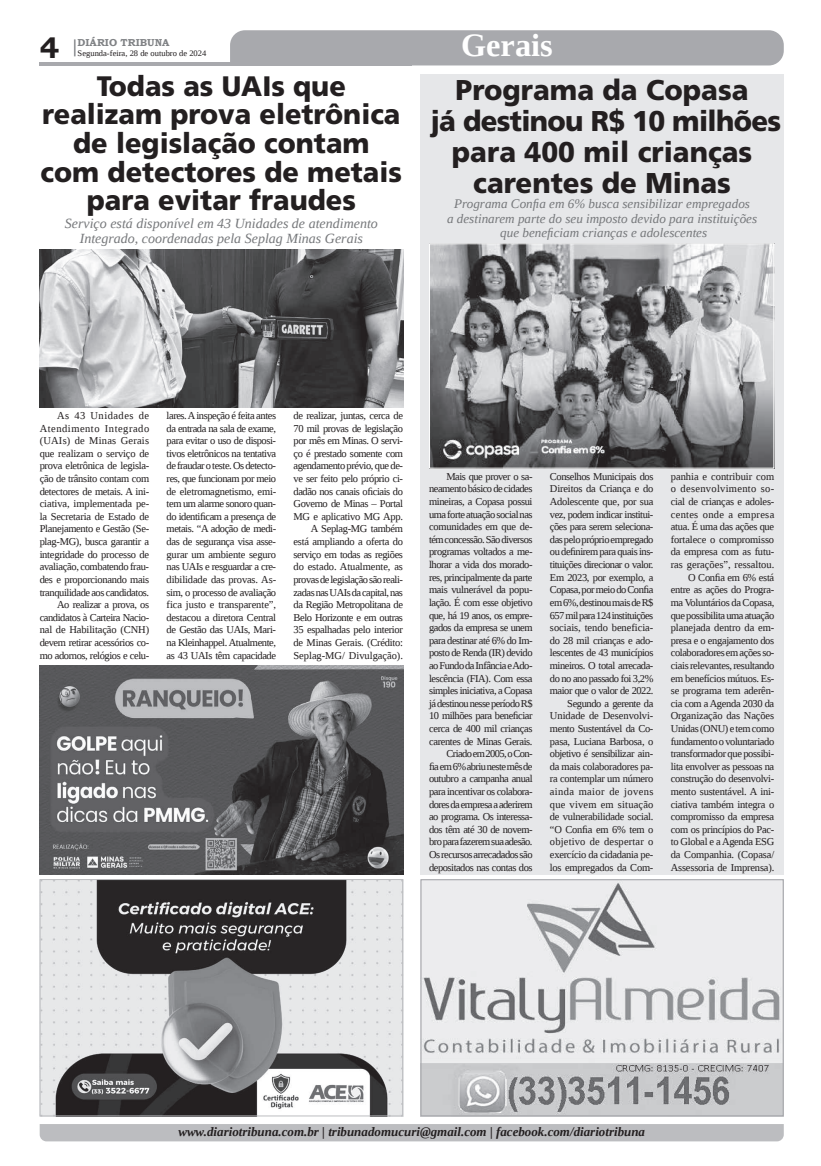
<style>
.page{position:relative;width:821px;height:1166px;background:#fff}
.page>*{position:absolute;margin:0;border:0;box-sizing:border-box;transform-origin:0 0}
.t1{font:700 32.38px "Liberation Serif";color:#fff}
.t2{font:700 29.31px "Bookman Old Style";color:#231f20}
.t3{font:900 28.61px/30.9px "Frutiger LT Std";color:#231f20;text-align:center;scale:.96 1}
.t4{font:900 28.18px/28.7px "Frutiger LT Std";color:#231f20;text-align:center;scale:.96 1}
.t5{font:italic 14px/14.9px "Liberation Serif";color:#76787b;text-align:center}
.t6{font:italic 13.12px/14.9px "Liberation Serif";color:#76787b;text-align:center}
.t7{font:italic 700 12.95px "Liberation Serif";color:#231f20}
.t8{font:10.5px/12.6px "Liberation Serif";letter-spacing:-.035em;color:#231f20;text-align:right}
.t9{font:700 10.06px "Bookman Old Style";color:#808285}
.t10{font:8.4px "Liberation Serif";color:#231f20}
</style>
<div class="page">
<svg style="left:74px;top:39px;width:2px;height:17px"></svg>
<hr style="left:40px;top:62px;width:372px;height:3px;background:#a8a9ad">
<div style="left:230px;top:30px;width:554px;height:35px;background:#a8a9ad"></div>
<div style="left:40px;top:1124px;width:744px;height:17px;background:#bcbdc0"></div>
<div style="left:420px;top:74px;width:364px;height:801px;background:#e6e7e9"></div>
<img style="left:422px;top:881px;width:360px;height:233px">
<div style="left:420px;top:879px;width:364px;height:237px;border:1px solid #a8a9ad"></div>
<img style="left:42px;top:881px;width:359px;height:233px">
<div style="left:40px;top:879px;width:363px;height:237px;border:1px solid #bcbdc0"></div>
<img style="left:431px;top:245px;width:341px;height:221px">
<div style="left:429px;top:243px;width:345px;height:225px;border:1px solid #fff"></div>
<img style="left:40px;top:249px;width:363px;height:159px">
<img style="left:40px;top:665px;width:363px;height:209px">
<h2 class="t2" style="left:40px;top:27px;width:21px">4</h2>
<p class="t9" style="left:78px;top:35px;width:93px">DIÁRIO TRIBUNA</p>
<p class="t10" style="left:78px;top:48px;width:130px">Segunda-feira, 28 de outubro de 2024</p>
<h3 class="t4" style="left:41px;top:71px;width:378px">Todas as UAIs que realizam prova eletrônica de legislação contam com detectores de metais para evitar fraudes</h3>
<h3 class="t5" style="left:65px;top:216px;width:315px">Serviço está disponível em 43 Unidades de atendimento<br>Integrado, coordenadas pela Seplag Minas Gerais</h3>
<h1 class="t1" style="left:461px;top:24px;width:93px">Gerais</h1>
<h3 class="t3" style="left:431px;top:75px;width:367px">Programa da Copasa<br>já destinou R$ 10 milhões para 400 mil crianças carentes de Minas</h3>
<p class="t6" style="left:447px;top:196px;width:312px">Programa Confia em 6% busca sensibilizar empregados<br>a destinarem parte do seu imposto devido para instituições que beneficiam crianças e adolescentes</p>
<p class="t8" style="left:40px;top:409px;width:111px">As 43 Unidades de<br>Atendimento Integrado (UAIs) de Minas Gerais que realizam o serviço de prova eletrônica de legisla&shy;ção de trânsito contam com detectores de metais. A ini&shy;ciativa, implementada pe&shy;la Secretaria de Estado de<br>Planejamento e Gestão (Se&shy;plag-MG), busca garantir a integridade do processo de avaliação, combatendo frau&shy;des e proporcionando mais tranquilidade aos candidatos.<br>Ao realizar a prova, os candidatos à Carteira Nacio&shy;nal de Habilitação (CNH) devem retirar acessórios co&shy;mo adornos, relógios e celu-</p>
<p class="t8" style="left:167px;top:409px;width:111px;text-align:justify">lares. A inspeção é feita antes da entrada na sala de exame, para evitar o uso de disposi&shy;tivos eletrônicos na tentativa de fraudar o teste. Os detecto&shy;res, que funcionam por meio de eletromagnetismo, emi&shy;tem um alarme sonoro quan&shy;do identificam a presença de metais. “A adoção de medi&shy;das de segurança visa asse&shy;gurar um ambiente seguro nas UAIs e resguardar a cre&shy;dibilidade das provas. As&shy;sim, o processo de avaliação fica justo e transparente”, destacou a diretora Central de Gestão das UAIs, Mari&shy;na Kleinhappel. Atualmente, as 43 UAIs têm capacidade</p>
<p class="t8" style="left:294px;top:409px;width:111px">de realizar, juntas, cerca de<br>70 mil provas de legislação por mês em Minas. O servi&shy;ço é prestado somente com agendamento prévio, que de&shy;ve ser feito pelo próprio ci&shy;dadão nos canais oficiais do<br>Governo de Minas – Portal<br>MG e aplicativo MG App.<br>A Seplag-MG também está ampliando a oferta do serviço em todas as regiões do estado. Atualmente, as provas de legislação são reali&shy;zadas nas UAIs da capital, nas da Região Metropolitana de<br>Belo Horizonte e em outras<br>35 espalhadas pelo interior de Minas Gerais. (Crédito:<br>Seplag-MG/ Divulgação).</p>
<p class="t8" style="left:429px;top:470px;width:105px">Mais que prover o sa&shy;neamento básico de cidades mineiras, a Copasa possui uma forte atuação social nas comunidades em que de&shy;tém concessão. São diversos programas voltados a me&shy;lhorar a vida dos morado&shy;res, principalmente da parte mais vulnerável da popu&shy;lação. É com esse objetivo que, há 19 anos, os empre&shy;gados da empresa se unem para destinar até 6% do Im&shy;posto de Renda (IR) devido ao Fundo da Infância e Ado&shy;lescência (FIA). Com essa simples iniciativa, a Copasa já destinou nesse período R$<br>10 milhões para beneficiar cerca de 400 mil crianças carentes de Minas Gerais.<br>Criado em 2005, o Con-<br>fia em 6% abriu neste mês de outubro a campanha anual para incentivar os colabora&shy;dores da empresa a aderirem ao programa. Os interessa&shy;dos têm até 30 de novem&shy;bro para fazerem sua adesão.<br>Os recursos arrecadados são depositados nas contas dos</p>
<p class="t8" style="left:550px;top:470px;width:105px">Conselhos Municipais dos<br>Direitos da Criança e do<br>Adolescente que, por sua vez, podem indicar institui&shy;ções para serem seleciona&shy;das pelo próprio empregado ou definirem para quais ins&shy;tituições direcionar o valor.<br>Em 2023, por exemplo, a<br>Copasa, por meio do Confia em 6%, destinou mais de R$<br>657 mil para 124 instituições sociais, tendo beneficia&shy;do 28 mil crianças e ado&shy;lescentes de 43 municípios mineiros. O total arrecada&shy;do no ano passado foi 3,2% maior que o valor de 2022.<br>Segundo a gerente da<br>Unidade de Desenvolvi&shy;mento Sustentável da Co&shy;pasa, Luciana Barbosa, o objetivo é sensibilizar ain&shy;da mais colaboradores pa&shy;ra contemplar um número ainda maior de jovens que vivem em situação de vulnerabilidade social. “O Confia em 6% tem o objetivo de despertar o exercício da cidadania pe&shy;los empregados da Com-</p>
<p class="t8" style="left:671px;top:470px;width:105px">panhia e contribuir com o desenvolvimento so&shy;cial de crianças e adoles&shy;centes onde a empresa atua. É uma das ações que fortalece o compromisso da empresa com as futu&shy;ras gerações”, ressaltou.<br>O Confia em 6% está entre as ações do Progra&shy;ma Voluntários da Copasa, que possibilita uma atuação planejada dentro da em&shy;presa e o engajamento dos colaboradores em ações so&shy;ciais relevantes, resultando em benefícios mútuos. Es&shy;se programa tem aderên&shy;cia com a Agenda 2030 da<br>Organização das Nações<br>Unidas (ONU) e tem como fundamento o voluntariado transformador que possibi&shy;lita envolver as pessoas na construção do desenvolvi&shy;mento sustentável. A ini&shy;ciativa também integra o compromisso da empresa com os princípios do Pac&shy;to Global e a Agenda ESG da Companhia. (Copasa/<br>Assessoria de Imprensa).</p>
<p class="t7" style="left:178px;top:1123px;width:468px">www.diariotribuna.com.br | tribunadomucuri@gmail.com | facebook.com/diariotribuna</p>
</div>
